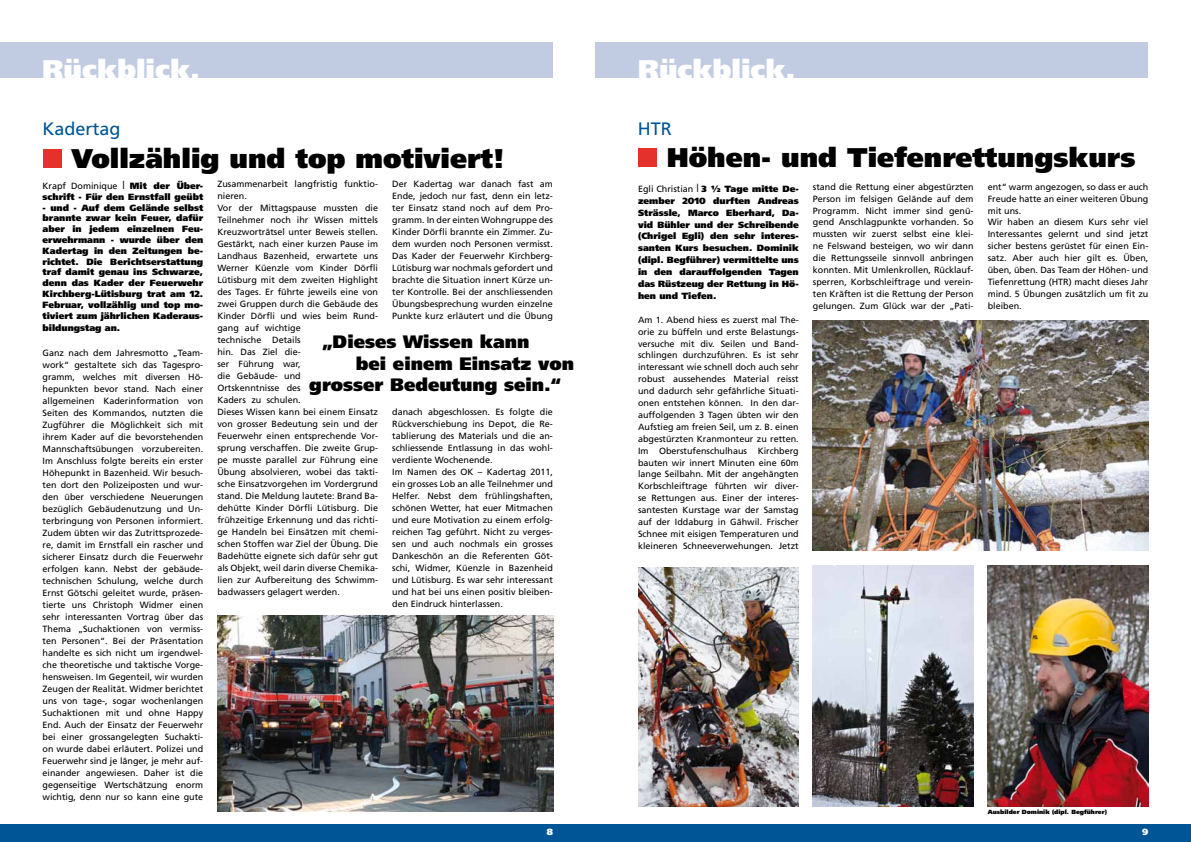
<style>
.page{position:relative;width:1191px;height:842px;background:#fff}
.page>*{position:absolute;margin:0;border:0;box-sizing:border-box;transform-origin:0 0}
.t1{font:900 27px "Frutiger";color:#000}
.t2{font:900 27px "Frutiger";color:#fff}
.t3{font:900 18px "Frutiger";color:#000}
.t4{font:18px "Frutiger";color:#005596}
.t5{font:9px/12px "Frutiger";color:#000;text-align:justify}
.t6{font:900 9px/10.8px "Frutiger";color:#000;text-align:justify}
.t7{font:900 9px "Frutiger";color:#fff}
.t8{font:900 6px "Frutiger";color:#000}
.s1{font-weight:400}
.s2{font-family:"Times";font-weight:400;font-size:12px}
</style>
<div class="page">
<div style="left:0;top:824px;width:1191px;height:18px;background:#005596"></div>
<div style="left:43px;top:149px;width:18px;height:19px;background:#e4312b"></div>
<div style="left:0;top:43px;width:553px;height:35px;background:#c1cce2"></div>
<img style="left:217px;top:616px;width:336px;height:196px">
<div style="left:595px;top:42px;width:553px;height:36px;background:#c1cce2"></div>
<div style="left:638px;top:148px;width:19px;height:19px;background:#e4312b"></div>
<img style="left:638px;top:567px;width:160px;height:239px">
<img style="left:813px;top:320px;width:335px;height:231px">
<img style="left:813px;top:565px;width:160px;height:241px">
<img style="left:987px;top:565px;width:161px;height:241px">
<h1 class="t2" style="left:43px;top:53px;width:159px">Rückblick.</h1>
<h2 class="t4" style="left:43px;top:118px;width:80px">Kadertag</h2>
<h1 class="t1" style="left:71px;top:142px;width:435px">Vollzählig und top motiviert!</h1>
<p class="t6" style="left:43px;top:180px;width:162px"><span class="s1">Krapf Dominique</span> <span class="s2">|</span> Mit der Über&shy;schrift - Für den Ernstfall geübt</p>
<p class="t6" style="left:43px;top:202px;width:162px">- und - Auf dem Gelände selbst brannte zwar kein Feuer, dafür aber in jedem einzelnen Feu&shy;erwehrmann - wurde über den Kadertag in den Zeitungen be&shy;richtet. Die Berichtserstattung traf damit genau ins Schwarze, denn das Kader der Feuerwehr Kirchberg-Lütisburg trat am 12.<br>Februar, vollzählig und top mo&shy;tiviert zum jährlichen Kaderaus-</p>
<p class="t6" style="left:43px;top:323px;width:79px">bildungstag an.</p>
<p class="t5" style="left:43px;top:347px;width:162px">Ganz nach dem Jahresmotto „Team&shy;work“ gestaltete sich das Tagespro&shy;gramm, welches mit diversen Hö&shy;hepunkten bevor stand. Nach einer allgemeinen Kaderinformation von Seiten des Kommandos, nutzten die Zugführer die Möglichkeit sich mit ihrem Kader auf die bevorstehenden Mannschaftsübungen vorzubereiten.<br>Im Anschluss folgte bereits ein erster Höhepunkt in Bazenheid. Wir besuch&shy;ten dort den Polizeiposten und wur&shy;den über verschiedene Neuerungen bezüglich Gebäudenutzung und Un&shy;terbringung von Personen informiert.<br>Zudem übten wir das Zutrittsprozede&shy;re, damit im Ernstfall ein rascher und sicherer Einsatz durch die Feuerwehr erfolgen kann. Nebst der gebäude&shy;technischen Schulung, welche durch Ernst Götschi geleitet wurde, präsen&shy;tierte uns Christoph Widmer einen sehr interessanten Vortrag über das Thema „Suchaktionen von vermiss&shy;ten Personen“. Bei der Präsentation handelte es sich nicht um irgendwel&shy;che theoretische und taktische Vorge&shy;hensweisen. Im Gegenteil, wir wurden Zeugen der Realität. Widmer berichtet uns von tage-, sogar wochenlangen Suchaktionen mit und ohne Happy End. Auch der Einsatz der Feuerwehr bei einer grossangelegten Suchakti&shy;on wurde dabei erläutert. Polizei und Feuerwehr sind je länger, je mehr auf&shy;einander angewiesen. Daher ist die gegenseitige Wertschätzung enorm wichtig, denn nur so kann eine gute</p>
<p class="t5" style="left:217px;top:178px;width:162px;text-align:left">Zusammenarbeit langfristig funktio&shy;nieren.<br>Vor der Mittagspause mussten die<br>Teilnehmer noch ihr Wissen mittels<br>Kreuzworträtsel unter Beweis stellen.<br>Gestärkt, nach einer kurzen Pause im<br>Landhaus Bazenheid, erwartete uns<br>Werner Küenzle vom Kinder Dörfli<br>Lütisburg mit dem zweiten Highlight des Tages. Er führte jeweils eine von zwei Gruppen durch die Gebäude des<br>Kinder Dörfli und wies beim Rund&shy;gang auf wichtige<br>technische Details<br>hin. Das Ziel die-<br>ser Führung war,<br>die Gebäude- und<br>Ortskenntnisse des<br>Kaders zu schulen.<br>Dieses Wissen kann bei einem Einsatz von grosser Bedeutung sein und der<br>Feuerwehr einen entsprechende Vor&shy;sprung verschaffen. Die zweite Grup&shy;pe musste parallel zur Führung eine<br>Übung absolvieren, wobei das takti&shy;sche Einsatzvorgehen im Vordergrund stand. Die Meldung lautete: Brand Ba&shy;dehütte Kinder Dörfli Lütisburg. Die frühzeitige Erkennung und das richti&shy;ge Handeln bei Einsätzen mit chemi&shy;schen Stoffen war Ziel der Übung. Die<br>Badehütte eignete sich dafür sehr gut als Objekt, weil darin diverse Chemika&shy;lien zur Aufbereitung des Schwimm&shy;badwassers gelagert werden.</p>
<p class="t5" style="left:392px;top:178px;width:162px">Der Kadertag war danach fast am Ende, jedoch nur fast, denn ein letz&shy;ter Einsatz stand noch auf dem Pro&shy;gramm. In der einten Wohngruppe des Kinder Dörfli brannte ein Zimmer. Zu&shy;dem wurden noch Personen vermisst.<br>Das Kader der Feuerwehr Kirchberg-Lütisburg war nochmals gefordert und brachte die Situation innert Kürze un&shy;ter Kontrolle. Bei der anschliessenden Übungsbesprechung wurden einzelne Punkte kurz erläutert und die Übung</p>
<h2 class="t3" style="left:323px;top:331px;width:208px">„Dieses Wissen kann</h2>
<h2 class="t3" style="left:356px;top:353px;width:220px">bei einem Einsatz von</h2>
<h2 class="t3" style="left:309px;top:374px;width:253px">grosser Bedeutung sein.“</h2>
<p class="t5" style="left:392px;top:406px;width:162px;text-align:left">danach abgeschlossen. Es folgte die Rückverschiebung ins Depot, die Re&shy;tablierung des Materials und die an&shy;schliessende Entlassung in das wohl&shy;verdiente Wochenende.<br>Im Namen des OK – Kadertag 2011, ein grosses Lob an alle Teilnehmer und Helfer. Nebst dem frühlingshaften, schönen Wetter, hat euer Mitmachen und eure Motivation zu einem erfolg&shy;reichen Tag geführt. Nicht zu verges&shy;sen und auch nochmals ein grosses Dankeschön an die Referenten Göt&shy;schi, Widmer, Küenzle in Bazenheid und Lütisburg. Es war sehr interessant und hat bei uns einen positiv bleiben&shy;den Eindruck hinterlassen.</p>
<p class="t7" style="left:547px;top:826px;width:8px">8</p>
<h1 class="t2" style="left:638px;top:53px;width:159px">Rückblick.</h1>
<h2 class="t4" style="left:638px;top:118px;width:36px">HTR</h2>
<h1 class="t1" style="left:667px;top:141px;width:470px">Höhen- und Tiefenrettungskurs</h1>
<p class="t6" style="left:638px;top:183px;width:162px;line-height:11.9px"><span class="s1">Egli Christian</span> <span class="s2">|</span> 3 ½ Tage mitte De&shy;zember 2010 durften Andreas Strässle, Marco Eberhard, Da&shy;vid Bühler und der Schreibende (Chrigel Egli) den sehr interes&shy;santen Kurs besuchen. Dominik (dipl. Begführer) vermittelte uns in den darauffolgenden Tagen das Rüstzeug der Rettung in Hö&shy;hen und Tiefen.</p>
<p class="t5" style="left:638px;top:314px;width:162px">Am 1. Abend hiess es zuerst mal The&shy;orie zu büffeln und erste Belastungs&shy;versuche mit div. Seilen und Band&shy;schlingen durchzuführen. Es ist sehr interessant wie schnell doch auch sehr robust aussehendes Material reisst und dadurch sehr gefährliche Situati&shy;onen entstehen können. In den dar&shy;auffolgenden 3 Tagen übten wir den Aufstieg am freien Seil, um z. B. einen abgestürzten Kranmonteur zu retten.<br>Im Oberstufenschulhaus Kirchberg bauten wir innert Minuten eine 60m lange Seilbahn. Mit der angehängten Korbschleiftrage führten wir diver&shy;se Rettungen aus. Einer der interes&shy;santesten Kurstage war der Samstag auf der Iddaburg in Gähwil. Frischer Schnee mit eisigen Temperaturen und kleineren Schneeverwehungen. Jetzt</p>
<p class="t5" style="left:813px;top:181px;width:162px">stand die Rettung einer abgestürzten Person im felsigen Gelände auf dem Programm. Nicht immer sind genü&shy;gend Anschlagpunkte vorhanden. So mussten wir zuerst selbst eine klei&shy;ne Felswand besteigen, wo wir dann die Rettungsseile sinnvoll anbringen konnten. Mit Umlenkrollen, Rücklauf&shy;sperren, Korbschleiftrage und verein&shy;ten Kräften ist die Rettung der Person gelungen. Zum Glück war der „Pati-</p>
<p class="t5" style="left:987px;top:181px;width:162px;text-align:left">ent“ warm angezogen, so dass er auch<br>Freude hatte an einer weiteren Übung mit uns.<br>Wir haben an diesem Kurs sehr viel<br>Interessantes gelernt und sind jetzt sicher bestens gerüstet für einen Ein&shy;satz. Aber auch hier gilt es. Üben, üben, üben. Das Team der Höhen- und<br>Tiefenrettung (HTR) macht dieses Jahr mind. 5 Übungen zusätzlich um fit zu bleiben.</p>
<p class="t8" style="left:987px;top:808px;width:121px">Ausbilder Dominik (dipl. Begführer)</p>
<p class="t7" style="left:1142px;top:827px;width:8px">9</p>
</div>
